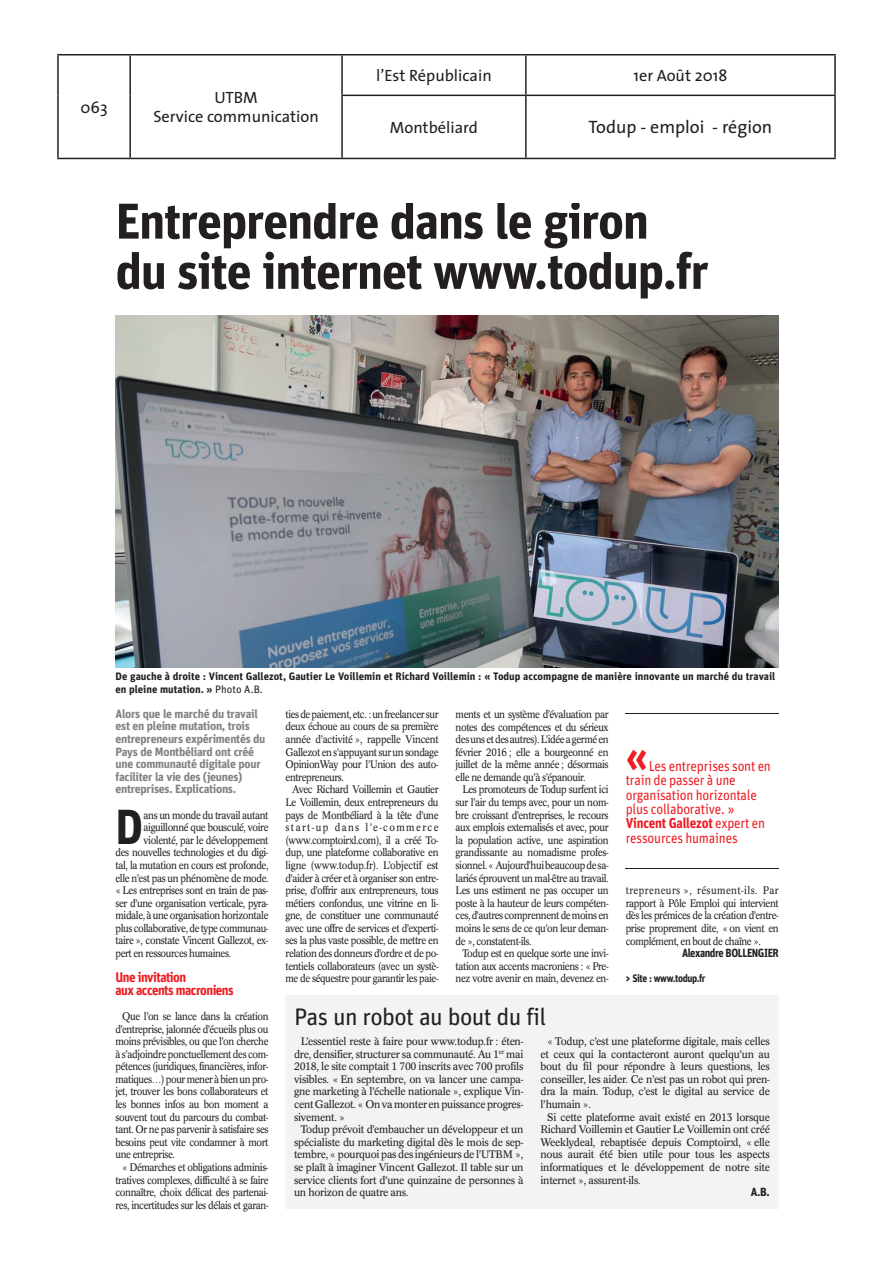
<style>
.page{position:relative;width:893px;height:1263px;background:#fff}
.page>*{position:absolute;margin:0;border:0;box-sizing:border-box;transform-origin:0 0}
.t1{font:700 50.25px/50.2px "Unit OTEI";letter-spacing:-.025em;color:#231f20}
.t2{font:700 49.2px "Unit OTEI";color:#231f20;scale:.93 1}
.t3{font:700 43.05px "Unit OTEI";color:#ee1d23;scale:.92 1}
.t4{font:23.85px "Unit OTEI";letter-spacing:-.025em;color:#231f20}
.t5{font:18px "The Sans";color:#231f20}
.t6{font:16.35px/19.6px "The Sans";color:#231f20;text-align:center}
.t7{font:14.4px/14.4px "Unit OTEI";letter-spacing:-.015em;color:#ee1d23;scale:.92 1}
.t8{font:700 13.95px/12.6px "Unit OTEI";letter-spacing:-.04em;color:#ee1d23;scale:.93 1}
.t9{font:700 12px/12.6px "Unit OTEI";letter-spacing:-.025em;color:#808285}
.t10{font:700 11.85px "Unit OTEI";letter-spacing:-.04em;color:#231f20;scale:.9 1}
.t11{font:700 11.85px "Unit OTEI";letter-spacing:-.04em;color:#231f20}
.t12{font:10.8px/12.6px "Concorde BQEI";letter-spacing:-.04em;color:#231f20;text-align:justify;scale:.9 1}
.t13{font:10.8px/12.6px "Concorde BQEI";letter-spacing:-.04em;color:#231f20;text-align:justify}
.t14{font:700 10.8px/12.6px "Unit OTEI";color:#231f20}
.t15{font:700 10.8px "Unit OTEI";letter-spacing:-.04em;color:#231f20;scale:.93 1}
.s1{font-weight:400}
.s2{font-weight:700}
</style>
<div class="page">
<hr style="left:57px;top:54px;width:73px;height:1px;background:#231f20">
<hr style="left:57px;top:55px;width:2px;height:40px;background:#231f20">
<hr style="left:130px;top:54px;width:212px;height:1px;background:#231f20">
<hr style="left:129px;top:55px;width:2px;height:40px;background:#231f20">
<hr style="left:342px;top:54px;width:184px;height:1px;background:#231f20">
<hr style="left:341px;top:55px;width:2px;height:40px;background:#231f20">
<hr style="left:526px;top:54px;width:310px;height:1px;background:#231f20">
<hr style="left:525px;top:55px;width:2px;height:40px;background:#231f20">
<hr style="left:834px;top:55px;width:2px;height:40px;background:#231f20">
<hr style="left:57px;top:95px;width:2px;height:63px;background:#231f20">
<hr style="left:129px;top:95px;width:2px;height:63px;background:#231f20">
<hr style="left:341px;top:95px;width:185px;height:1px;background:#231f20">
<hr style="left:341px;top:96px;width:2px;height:62px;background:#231f20">
<hr style="left:526px;top:95px;width:310px;height:1px;background:#231f20">
<hr style="left:525px;top:96px;width:2px;height:62px;background:#231f20">
<hr style="left:834px;top:96px;width:2px;height:62px;background:#231f20">
<hr style="left:57px;top:158px;width:73px;height:1px;background:#231f20">
<hr style="left:130px;top:158px;width:212px;height:1px;background:#231f20">
<hr style="left:342px;top:158px;width:184px;height:1px;background:#231f20">
<hr style="left:526px;top:158px;width:310px;height:1px;background:#231f20">
<img style="left:115px;top:315px;width:664px;height:352px">
<div style="left:286px;top:995px;width:493px;height:214px;background:#f2f3f4"></div>
<hr style="left:626px;top:713px;width:153px;height:1px;background:#231f20">
<hr style="left:626px;top:868px;width:153px;height:1px;background:#231f20">
<h3 class="t6" style="left:81px;top:97px;width:29px">063</h3>
<h3 class="t6" style="left:153px;top:87px;width:167px">UTBM<br>Service communication</h3>
<h3 class="t6" style="left:376px;top:65px;width:117px">l’Est Républicain</h3>
<h3 class="t6" style="left:633px;top:65px;width:95px">1er Août 2018</h3>
<h3 class="t6" style="left:390px;top:117px;width:90px">Montbéliard</h3>
<h3 class="t5" style="left:589px;top:112px;width:185px">Todup - emploi - région</h3>
<h1 class="t1" style="left:115px;top:194px;width:595px">Entreprendre dans le giron du site internet www.todup.fr</h1>
<p class="t14" style="left:115px;top:670px;width:661px">De gauche à droite : Vincent Gallezot, Gautier Le Voillemin et Richard Voillemin : « Todup accompagne de manière innovante un marché du travail en pleine mutation. » <span class="s1">Photo A.B.</span></p>
<p class="t9" style="left:115px;top:707px;width:152px">Alors que le marché du travail est en pleine mutation, trois entrepreneurs expérimentés du<br>Pays de Montbéliard ont créé une communauté digitale pour faciliter la vie des (jeunes) entreprises. Explications.</p>
<p class="t12" style="left:286px;top:707px;width:172px">ties de paiement, etc. : un freelancer sur deux échoue au cours de sa première année d’activité », rappelle Vincent Gallezot en s’appuyant sur un sondage OpinionWay pour l’Union des auto&shy;entrepreneurs.</p>
<p class="t12" style="left:286px;top:783px;width:172px;text-indent:7px">Avec Richard Voillemin et Gautier Le Voillemin, deux entrepreneurs du pays de Montbéliard à la tête d’une start-up dans l’e-commerce (www.comptoirxl.com), il a créé To&shy;dup, une plateforme collaborative en ligne (www.todup.fr). L’objectif est d’aider à créer et à organiser son entre&shy;prise, d’offrir aux entrepreneurs, tous métiers confondus, une vitrine en li&shy;gne, de constituer une communauté avec une offre de services et d’experti&shy;ses la plus vaste possible, de mettre en relation des donneurs d’ordre et de po&shy;tentiels collaborateurs (avec un systè&shy;me de séquestre pour garantir les paie-</p>
<p class="t12" style="left:456px;top:707px;width:172px">ments et un système d’évaluation par notes des compétences et du sérieux des uns et des autres). L’idée a germé en février 2016 ; elle a bourgeonné en juillet de la même année ; désormais elle ne demande qu’à s’épanouir.</p>
<p class="t12" style="left:456px;top:783px;width:172px;text-indent:7px">Les promoteurs de Todup surfent ici sur l’air du temps avec, pour un nom&shy;bre croissant d’entreprises, le recours aux emplois externalisés et avec, pour la population active, une aspiration grandissante au nomadisme profes&shy;sionnel. « Aujourd’hui beaucoup de sa&shy;lariés éprouvent un mal-être au travail.<br>Les uns estiment ne pas occuper un poste à la hauteur de leurs compéten&shy;ces, d’autres comprennent de moins en moins le sens de ce qu’on leur deman&shy;de », constatent-ils.</p>
<p class="t12" style="left:456px;top:947px;width:172px;text-indent:7px">Todup est en quelque sorte une invi&shy;tation aux accents macroniens : « Pre&shy;nez votre avenir en main, devenez en-</p>
<h3 class="t3" style="left:626px;top:726px;width:26px">«</h3>
<h3 class="t7" style="left:626px;top:758px;width:159px;text-indent:23px">Les entreprises sont en train de passer à une organisation horizontale plus collaborative. »<br><span class="s2">Vincent Gallezot</span> expert en ressources humaines</h3>
<h2 class="t2" style="left:115px;top:792px;width:32px">D</h2>
<p class="t12" style="left:144px;top:808px;width:140px">ans un monde du travail autant</p>
<p class="t12" style="left:144px;top:821px;width:140px">aiguillonné que bousculé, voire</p>
<p class="t12" style="left:144px;top:833px;width:140px">violenté, par le développement</p>
<p class="t12" style="left:115px;top:846px;width:172px">des nouvelles technologies et du digi-</p>
<p class="t12" style="left:115px;top:858px;width:172px">tal, la mutation en cours est profonde,</p>
<p class="t12" style="left:115px;top:871px;width:172px">elle n’est pas un phénomène de mode.</p>
<p class="t12" style="left:115px;top:884px;width:172px">« Les entreprises sont en train de pas-</p>
<p class="t12" style="left:115px;top:896px;width:172px">ser d’une organisation verticale, pyra-</p>
<p class="t12" style="left:115px;top:909px;width:172px">midale, à une organisation horizontale</p>
<p class="t12" style="left:115px;top:921px;width:172px">plus collaborative, de type communau-</p>
<p class="t12" style="left:115px;top:934px;width:172px">taire », constate Vincent Gallezot, ex-</p>
<p class="t12" style="left:115px;top:946px;width:130px">pert en ressources humaines.</p>
<p class="t8" style="left:115px;top:970px;width:129px">Une invitation<br>aux accents macroniens</p>
<p class="t12" style="left:115px;top:1009px;width:172px;text-indent:7px">Que l’on se lance dans la création d’entreprise, jalonnée d’écueils plus ou moins prévisibles, ou que l’on cherche à s’adjoindre ponctuellement des com&shy;pétences (juridiques, financières, infor&shy;matiques…) pour mener à bien un pro&shy;jet, trouver les bons collaborateurs et les bonnes infos au bon moment a souvent tout du parcours du combat&shy;tant. Or ne pas parvenir à satisfaire ses besoins peut vite condamner à mort une entreprise.</p>
<p class="t12" style="left:115px;top:1160px;width:172px;text-indent:7px">« Démarches et obligations adminis&shy;tratives complexes, difficulté à se faire connaître, choix délicat des partenai&shy;res, incertitudes sur les délais et garan-</p>
<p class="t12" style="left:626px;top:884px;width:172px">trepreneurs », résument-ils. Par rapport à Pôle Emploi qui intervient dès les prémices de la création d’entre&shy;prise proprement dite, « on vient en complément, en bout de chaîne ».</p>
<p class="t10" style="left:682px;top:945px;width:109px">Alexandre BOLLENGIER</p>
<p class="t15" style="left:626px;top:971px;width:87px">&gt; Site : www.todup.fr</p>
<h3 class="t4" style="left:294px;top:1000px;width:254px">Pas un robot au bout du fil</h3>
<p class="t13" style="left:294px;top:1034px;width:231px;text-indent:7px">L’essentiel reste à faire pour www.todup.fr : éten&shy;dre, densifier, structurer sa communauté. Au 1<sup>er</sup> mai 2018, le site comptait 1 700 inscrits avec 700 profils visibles. « En septembre, on va lancer une campa&shy;gne marketing à l’échelle nationale », explique Vin&shy;cent Gallezot. « On va monter en puissance progres&shy;sivement. »</p>
<p class="t13" style="left:294px;top:1123px;width:231px;text-indent:7px">Todup prévoit d’embaucher un développeur et un spécialiste du marketing digital dès le mois de sep&shy;tembre, « pourquoi pas des ingénieurs de l’UTBM », se plaît à imaginer Vincent Gallezot. Il table sur un service clients fort d’une quinzaine de personnes à un horizon de quatre ans.</p>
<p class="t13" style="left:540px;top:1035px;width:231px;text-indent:7px">« Todup, c’est une plateforme digitale, mais celles et ceux qui la contacteront auront quelqu’un au bout du fil pour répondre à leurs questions, les conseiller, les aider. Ce n’est pas un robot qui pren&shy;dra la main. Todup, c’est le digital au service de l’humain ».</p>
<p class="t13" style="left:540px;top:1110px;width:231px;text-indent:7px">Si cette plateforme avait existé en 2013 lorsque Richard Voillemin et Gautier Le Voillemin ont créé Weeklydeal, rebaptisée depuis Comptoirxl, « elle nous aurait été bien utile pour tous les aspects informatiques et le développement de notre site internet », assurent-ils.</p>
<p class="t11" style="left:751px;top:1184px;width:21px">A.B.</p>
</div>
